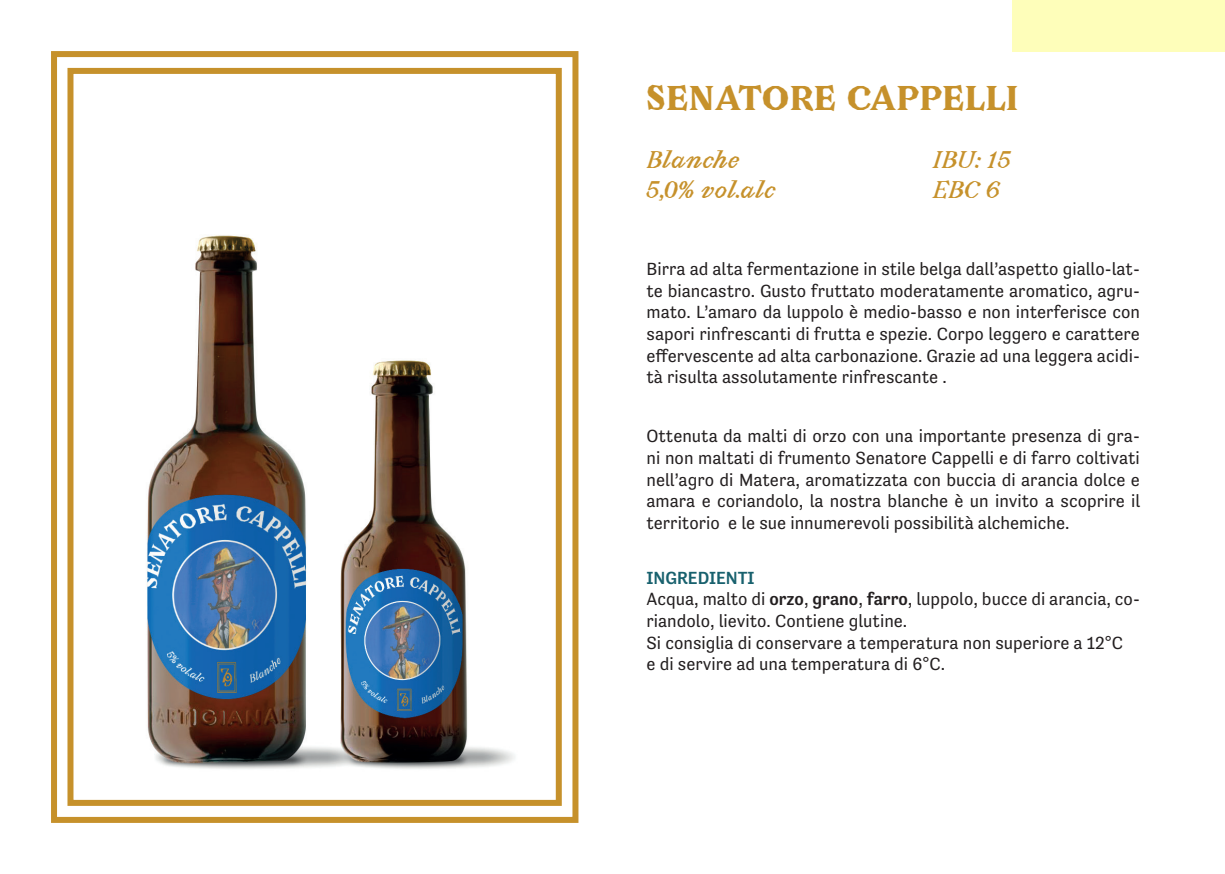
<style>
.page{position:relative;width:1225px;height:874px;background:#fff}
.page>*{position:absolute;margin:0;border:0;box-sizing:border-box;transform-origin:0 0}
.t1{font:900 30px "Avara";color:#c6912b}
.t2{font:italic 700 21px "Avara";color:#c6912b}
.t3{font:18px/21.6px "Tenso";color:#231f20;text-align:justify}
.s1{font-weight:500;color:#18616e}
.s2{font-weight:500}
</style>
<div class="page">
<img style="left:147px;top:169px;width:432px;height:619px">
<div style="left:51px;top:51px;width:527px;height:771px;border:6px solid #c6912b"></div>
<div style="left:67px;top:68px;width:495px;height:737px;border:6px solid #c6912b"></div>
<div style="left:1012px;top:0;width:213px;height:51px;background:#fefeba"></div>
<h1 class="t1" style="left:646px;top:77px;width:25px">SENATORE</h1>
<h1 class="t1" style="left:847px;top:77px;width:25px">CAPPE</h1>
<h1 class="t1" style="left:964px;top:77px;width:53px">LLI</h1>
<p class="t2" style="left:646px;top:145px;width:94px">Blanche</p>
<p class="t2" style="left:933px;top:145px;width:80px">IBU: 15</p>
<p class="t2" style="left:646px;top:175px;width:131px">5,0% vol.alc</p>
<p class="t2" style="left:933px;top:175px;width:69px">EBC 6</p>
<p class="t3" style="left:646px;top:258px;width:495px">Birra ad alta fermentazione in stile belga dall’aspetto giallo-lat&shy;te biancastro. Gusto fruttato moderatamente aromatico, agru&shy;mato. L’amaro da luppolo è medio-basso e non interferisce con sapori rinfrescanti di frutta e spezie. Corpo leggero e carattere effervescente ad alta carbonazione. Grazie ad una leggera acidi&shy;tà risulta assolutamente rinfrescante .</p>
<p class="t3" style="left:646px;top:425px;width:495px">Ottenuta da malti di orzo con una importante presenza di gra&shy;ni non maltati di frumento Senatore Cappelli e di farro coltivati nell’agro di Matera, aromatizzata con buccia di arancia dolce e amara e coriandolo, la nostra blanche è un invito a scoprire il territorio e le sue innumerevoli possibilità alchemiche.</p>
<p class="t3" style="left:646px;top:566px;width:495px;text-align:left"><span class="s1">Ingredienti<br></span>Acqua, malto di <span class="s2">orzo</span>, <span class="s2">grano</span>, <span class="s2">farro</span>, luppolo, bucce di arancia, co&shy;riandolo, lievito. Contiene glutine.<br>Si consiglia di conservare a temperatura non superiore a 12°C<br>e di servire ad una temperatura di 6°C.</p>
</div>
